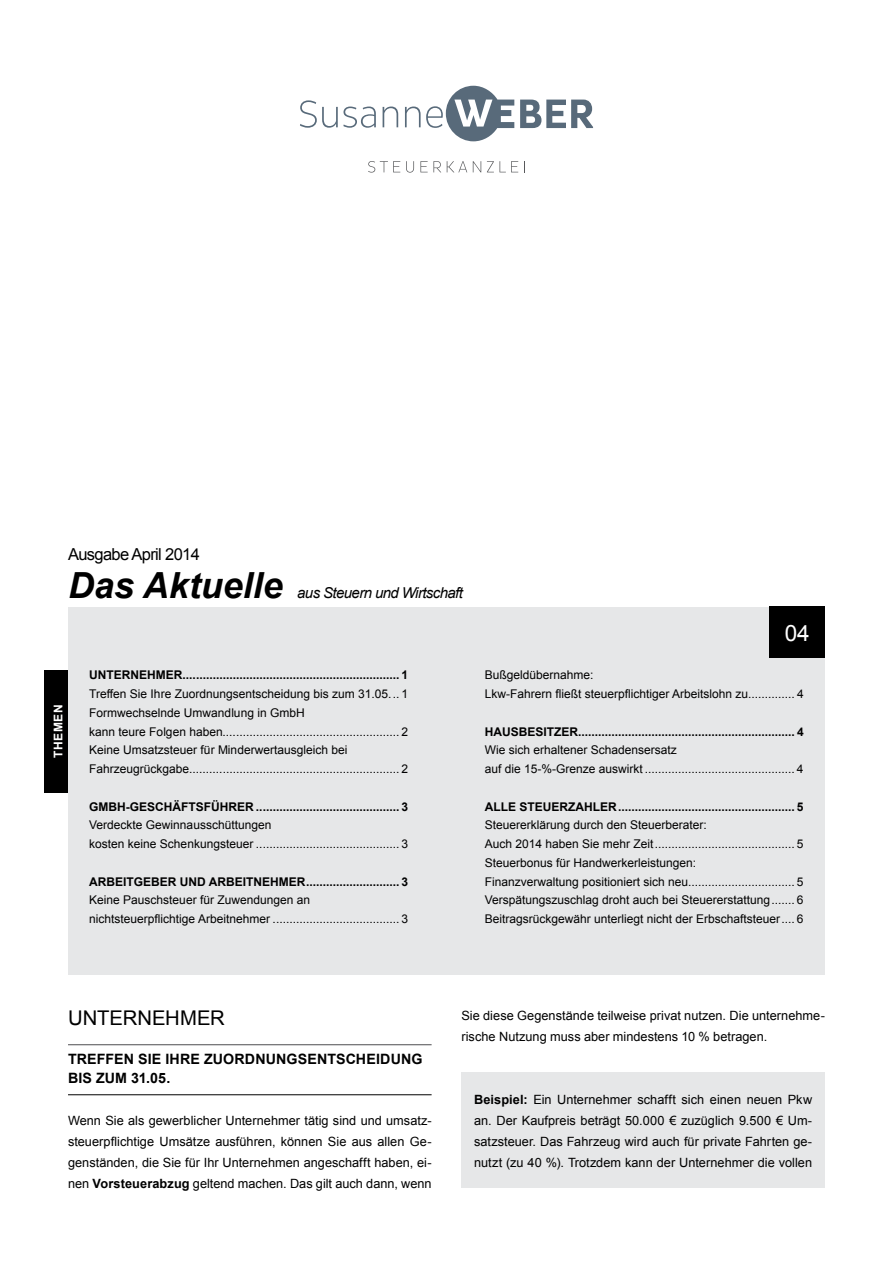
<style>
.page{position:relative;width:893px;height:1263px;background:#fff}
.page>*{position:absolute;margin:0;border:0;box-sizing:border-box;transform-origin:0 0}
.t1{font:italic 700 36px "Arial";color:#000}
.t2{font:22.5px "Arial";color:#fff}
.t3{font:20.25px "Arial";color:#000}
.t4{font:16.5px "Arial";letter-spacing:-.04em;color:#000}
.t5{font:italic 15px "Arial";letter-spacing:-.04em;color:#000}
.t6{font:700 14.25px/19.5px "Arial";letter-spacing:.01em;color:#000}
.t7{font:12.75px/21px "Arial";color:#000;text-align:justify}
.t8{font:12px/18.8px "Arial";color:#000}
.t9{font:700 12px "Arial";color:#000}
.t10{font:700 12px "Arial";letter-spacing:.05em;color:#fff}
.s1{font-weight:700}
</style>
<div class="page">
<svg style="left:300px;top:100px;width:76px;height:28px"></svg>
<svg style="left:383px;top:107px;width:15px;height:20px"></svg>
<svg style="left:405px;top:86px;width:109px;height:55px"></svg>
<svg style="left:520px;top:100px;width:73px;height:28px"></svg>
<svg style="left:368px;top:161px;width:32px;height:12px"></svg>
<svg style="left:406px;top:161px;width:8px;height:12px"></svg>
<svg style="left:420px;top:161px;width:21px;height:11px"></svg>
<svg style="left:447px;top:161px;width:20px;height:11px"></svg>
<svg style="left:473px;top:161px;width:8px;height:11px"></svg>
<svg style="left:487px;top:161px;width:31px;height:11px"></svg>
<div style="left:68px;top:607px;width:757px;height:367px;background:#e6e7e8"></div>
<hr style="left:68px;top:1044px;width:364px;height:1px;background:#4d4d4f">
<hr style="left:68px;top:1094px;width:364px;height:1px;background:#000">
<div style="left:461px;top:1072px;width:364px;height:116px;background:#e6e7e8"></div>
<div style="left:770px;top:607px;width:55px;height:51px;background:#000"></div>
<div style="left:45px;top:670px;width:23px;height:122px;background:#000"></div>
<h3 class="t4" style="left:68px;top:544px;width:133px">Ausgabe April 2014</h3>
<h1 class="t1" style="left:68px;top:561px;width:216px">Das Aktuelle</h1>
<p class="t5" style="left:297px;top:583px;width:167px">aus Steuern und Wirtschaft</p>
<p class="t10" style="left:50px;top:758px;width:55px;rotate:-90deg">THEMEN</p>
<p class="t9" style="left:89px;top:667px;width:320px">UNTERNEHMER................................................................. 1</p>
<p class="t8" style="left:89px;top:685px;width:320px">Treffen Sie Ihre Zuordnungsentscheidung bis zum 31.05... 1<br>Formwechselnde Umwandlung in GmbH<br>kann teure Folgen haben..................................................... 2<br>Keine Umsatzsteuer für Minderwertausgleich bei Fahrzeugrückgabe............................................................... 2</p>
<p class="t9" style="left:89px;top:798px;width:320px">GMBH-GESCHÄFTSFÜHRER ........................................... 3</p>
<p class="t8" style="left:89px;top:816px;width:320px">Verdeckte Gewinnausschüttungen<br>kosten keine Schenkungsteuer ........................................... 3</p>
<p class="t9" style="left:89px;top:873px;width:320px">ARBEITGEBER UND ARBEITNEHMER............................ 3</p>
<p class="t8" style="left:89px;top:891px;width:320px">Keine Pauschsteuer für Zuwendungen an nichtsteuerpflichtige Arbeitnehmer ...................................... 3</p>
<h2 class="t2" style="left:785px;top:618px;width:27px">04</h2>
<p class="t8" style="left:485px;top:666px;width:320px">Bußgeldübernahme:<br>Lkw-Fahrern fließt steuerpflichtiger Arbeitslohn zu.............. 4</p>
<p class="t9" style="left:485px;top:723px;width:320px">HAUSBESITZER................................................................. 4</p>
<p class="t8" style="left:485px;top:741px;width:320px">Wie sich erhaltener Schadensersatz<br>auf die 15-%-Grenze auswirkt ............................................. 4</p>
<p class="t9" style="left:485px;top:798px;width:320px">ALLE STEUERZAHLER..................................................... 5</p>
<p class="t8" style="left:485px;top:816px;width:320px">Steuererklärung durch den Steuerberater:<br>Auch 2014 haben Sie mehr Zeit.......................................... 5<br>Steuerbonus für Handwerkerleistungen:<br>Finanzverwaltung positioniert sich neu................................ 5<br>Verspätungszuschlag droht auch bei Steuererstattung....... 6<br>Beitragsrückgewähr unterliegt nicht der Erbschaftsteuer.... 6</p>
<h3 class="t3" style="left:68px;top:1005px;width:158px">UNTERNEHMER</h3>
<p class="t6" style="left:68px;top:1049px;width:356px">TREFFEN SIE IHRE ZUORDNUNGSENTSCHEIDUNG<br>BIS ZUM 31.05.</p>
<p class="t7" style="left:68px;top:1110px;width:365px">Wenn Sie als gewerblicher Unternehmer tätig sind und umsatz&shy;steuerpflichtige Umsätze ausführen, können Sie aus allen Ge&shy;genständen, die Sie für Ihr Unternehmen angeschafft haben, ei&shy;nen <span class="s1">Vorsteuerabzug</span> geltend machen. Das gilt auch dann, wenn</p>
<p class="t7" style="left:461px;top:1005px;width:365px">Sie diese Gegenstände teilweise privat nutzen. Die unternehme&shy;rische Nutzung muss aber mindestens 10 % betragen.</p>
<p class="t7" style="left:474px;top:1089px;width:340px"><span class="s1">Beispiel:</span> Ein Unternehmer schafft sich einen neuen Pkw an. Der Kaufpreis beträgt 50.000 € zuzüglich 9.500 € Um&shy;satzsteuer. Das Fahrzeug wird auch für private Fahrten ge&shy;nutzt (zu 40 %). Trotzdem kann der Unternehmer die vollen</p>
</div>
